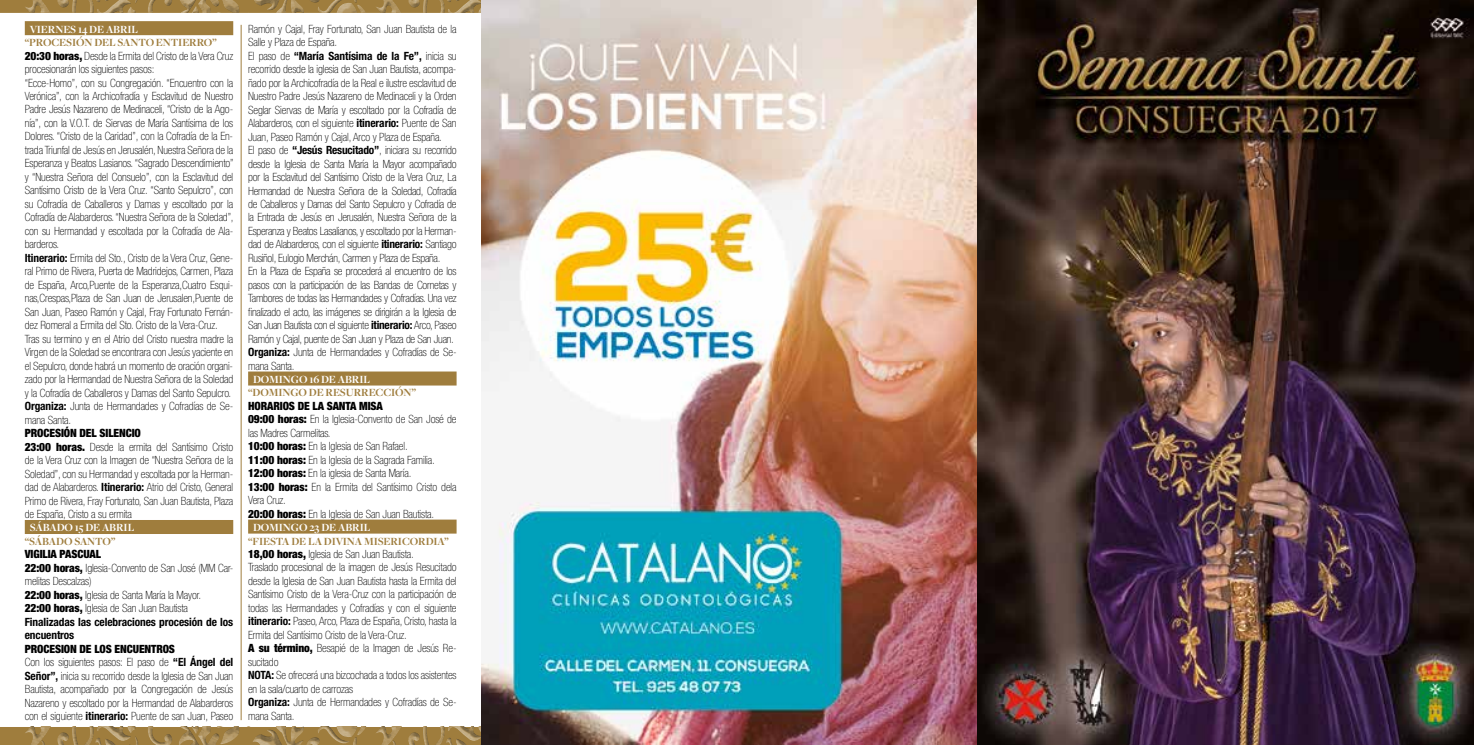
<style>
.page{position:relative;width:1474px;height:745px;background:#fff}
.page>*{position:absolute;margin:0;border:0;box-sizing:border-box;transform-origin:0 0}
.t1{font:100 condensed 11.38px/13.5px "Helvetica Neue LT Std";letter-spacing:-.01em;color:#000}
.t2{font:700 11.38px "Freight Disp Pro";letter-spacing:-.01em;color:#9f7d3d}
.t3{font:700 11.38px "Freight Disp Pro";letter-spacing:-.01em;color:#fff}
.s1{font-weight:900}
.s2{font-weight:700}
</style>
<div class="page">
<div style="left:25px;top:21px;width:208px;height:14px;background:#9f7d3d"></div>
<div style="left:25px;top:519px;width:208px;height:14px;background:#9f7d3d"></div>
<div style="left:248px;top:371px;width:208px;height:14px;background:#9f7d3d"></div>
<div style="left:248px;top:519px;width:208px;height:14px;background:#9f7d3d"></div>
<hr style="left:241px;top:25px;width:1px;height:694px;background:#9f7d3d">
<div style="left:0;top:726px;width:481px;height:18px;background:#000;opacity:.75"></div>
<div style="left:4px;top:0;width:477px;height:13px;background:#000;opacity:.75"></div>
<img style="left:481px;top:0;width:992px;height:744px">
<p class="t3" style="left:30px;top:21px;width:110px">VIERNES 14 DE ABRIL</p>
<p class="t2" style="left:25px;top:35px;width:193px">“PROCESIÓN DEL SANTO ENTIERRO”</p>
<p class="t1" style="left:25px;top:49px;width:210px"><span class="s1">20:30 horas,</span> Desde la Ermita del Cristo de la Vera Cruz procesionarán los siguientes pasos:<br>“Ecce-Homo”, con su Congregación. “Encuentro con la Verónica”, con la Archicofradía y Esclavitud de Nuestro Padre Jesús Nazareno de Medinaceli, “Cristo de la Ago&shy;nía”, con la V.O.T. de Siervas de María Santísima de los Dolores. “Cristo de la Caridad”, con la Cofradía de la En&shy;trada Triunfal de Jesús en Jerusalén, Nuestra Señora de la Esperanza y Beatos Lasianos. “Sagrado Descendimiento” y “Nuestra Señora del Consuelo”, con la Esclavitud del Santísimo Cristo de la Vera Cruz. “Santo Sepulcro”, con su Cofradía de Caballeros y Damas y escoltado por la Cofradía de Alabarderos. “Nuestra Señora de la Soledad”, con su Hermandad y escoltada por la Cofradía de Ala&shy;barderos.<br><span class="s2">Itinerario:</span> Ermita del Sto., Cristo de la Vera Cruz, Gene&shy;ral Primo de Rivera, Puerta de Madridejos, Carmen, Plaza de España, Arco,Puente de la Esperanza,Cuatro Esqui&shy;nas,Crespas,Plaza de San Juan de Jerusalen,Puente de San Juan, Paseo Ramón y Cajal, Fray Fortunato Fernán&shy;dez Romeral a Ermita del Sto. Cristo de la Vera-Cruz.<br>Tras su termino y en el Atrio del Cristo nuestra madre la Virgen de la Soledad se encontrara con Jesús yaciente en el Sepulcro, donde habrá un momento de oración organi&shy;zado por la Hermandad de Nuestra Señora de la Soledad y la Cofradía de Caballeros y Damas del Santo Sepulcro.<br><span class="s2">Organiza:</span> Junta de Hermandades y Cofradías de Se&shy;mana Santa.</p>
<p class="t1" style="left:25px;top:426px;width:210px"><span class="s1">PROCESIÓN DEL SILENCIO<br>23:00 horas.</span> Desde la ermita del Santísimo Cristo de la Vera Cruz con la Imagen de “Nuestra Señora de la Soledad”, con su Hermandad y escoltada por la Herman&shy;dad de Alabarderos. <span class="s2">Itinerario:</span> Atrio del Cristo, General Primo de Rivera, Fray Fortunato, San Juan Bautista, Plaza de España, Cristo a su ermita</p>
<p class="t3" style="left:30px;top:520px;width:106px">SÁBADO 15 DE ABRIL</p>
<p class="t2" style="left:25px;top:533px;width:92px">“SÁBADO SANTO”</p>
<p class="t1" style="left:25px;top:547px;width:210px"><span class="s1">VIGILIA PASCUAL<br>22:00 horas,</span> Iglesia-Convento de San José (MM Car&shy;melitas Descalzas)<br><span class="s1">22:00 horas,</span> Iglesia de Santa María la Mayor.<br><span class="s1">22:00 horas,</span> Iglesia de San Juan Bautista <span class="s2">Finalizadas las celebraciones procesión de los encuentros</span></p>
<p class="t1" style="left:25px;top:641px;width:210px"><span class="s1">PROCESION DE LOS ENCUENTROS<br></span>Con los siguientes pasos: El paso de <span class="s2">“El Ángel del Señor”,</span> inicia su recorrido desde la Iglesia de San Juan Bautista, acompañado por la Congregación de Jesús Nazareno y escoltado por la Hermandad de Alabarderos con el siguiente <span class="s2">itinerario:</span> Puente de san Juan, Paseo</p>
<p class="t1" style="left:248px;top:22px;width:210px">Ramón y Cajal, Fray Fortunato, San Juan Bautista de la Salle y Plaza de España.<br>El paso de <span class="s2">“María Santísima de la Fe”,</span> inicia su recorrido desde la iglesia de San Juan Bautista, acompa&shy;ñado por la Archicofradía de la Real e ilustre esclavitud de Nuestro Padre Jesús Nazareno de Medinaceli y la Orden Seglar Siervas de María y escoltado por la Cofradía de Alabarderos, con el siguiente <span class="s2">itinerario:</span> Puente de San Juan, Paseo Ramón y Cajal, Arco y Plaza de España.<br>El paso de <span class="s2">“Jesús Resucitado”</span>, iniciara su recorrido desde la Iglesia de Santa María la Mayor acompañado por la Esclavitud del Santísimo Cristo de la Vera Cruz, La Hermandad de Nuestra Señora de la Soledad, Cofradía de Caballeros y Damas del Santo Sepulcro y Cofradía de la Entrada de Jesús en Jerusalén, Nuestra Señora de la Esperanza y Beatos Lasalianos, y escoltado por la Herman&shy;dad de Alabarderos, con el siguiente <span class="s2">itinerario:</span> Santiago Rusiñol, Eulogio Merchán, Carmen y Plaza de España.<br>En la Plaza de España se procederá al encuentro de los pasos con la participación de las Bandas de Cornetas y Tambores de todas las Hermandades y Cofradías. Una vez finalizado el acto, las imágenes se dirigirán a la Iglesia de San Juan Bautista con el siguiente <span class="s2">itinerario:</span> Arco, Paseo Ramón y Cajal, puente de San Juan y Plaza de San Juan.<br><span class="s2">Organiza:</span> Junta de Hermandades y Cofradías de Se&shy;mana Santa.</p>
<p class="t3" style="left:253px;top:371px;width:118px">DOMINGO 16 DE ABRIL</p>
<p class="t2" style="left:248px;top:385px;width:169px">“DOMINGO DE RESURRECCIÓN”</p>
<p class="t1" style="left:248px;top:399px;width:210px"><span class="s1">HORARIOS DE LA SANTA MISA<br>09:00 horas:</span> En la Iglesia-Convento de San José de las Madres Carmelitas.<br><span class="s1">10:00 horas:</span> En la Iglesia de San Rafael.<br><span class="s1">11:00 horas:</span> En la Iglesia de la Sagrada Familia.<br><span class="s1">12:00 horas:</span> En la iglesia de Santa María.<br><span class="s1">13:00 horas:</span> En la Ermita del Santísimo Cristo dela Vera Cruz.<br><span class="s1">20:00 horas:</span> En la Iglesia de San Juan Bautista.</p>
<p class="t3" style="left:253px;top:519px;width:119px">DOMINGO 23 DE ABRIL</p>
<p class="t2" style="left:248px;top:533px;width:202px">“FIESTA DE LA DIVINA MISERICORDIA”</p>
<p class="t1" style="left:248px;top:546px;width:210px"><span class="s1">18,00 horas,</span> Iglesia de San Juan Bautista.<br>Traslado procesional de la imagen de Jesús Resucitado desde la Iglesia de San Juan Bautista hasta la Ermita del Santísimo Cristo de la Vera-Cruz con la participación de todas las Hermandades y Cofradías y con el siguiente <span class="s2">itinerario:</span> Paseo, Arco, Plaza de España, Cristo, hasta la Ermita del Santísimo Cristo de la Vera-Cruz.<br><span class="s1">A su término,</span> Besapié de la Imagen de Jesús Re&shy;sucitado<br><span class="s2">NOTA:</span> Se ofrecerá una bizcochada a todos los asistentes en la sala/cuarto de carrozas<br><span class="s2">Organiza:</span> Junta de Hermandades y Cofradías de Se&shy;mana Santa.</p>
</div>
